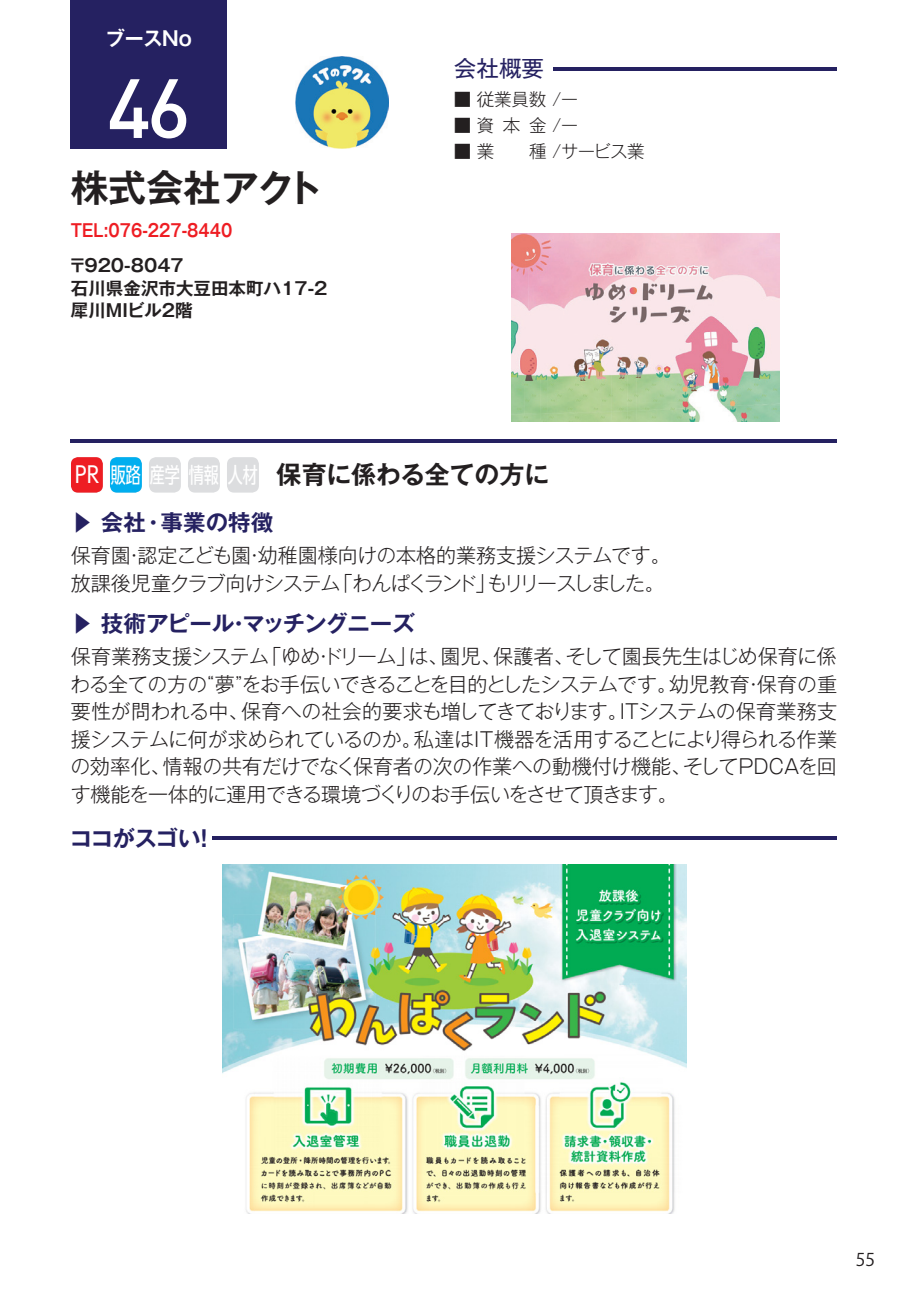
<style>
.page{position:relative;width:908px;height:1290px;background:#fff}
.page>*{position:absolute;margin:0;border:0;box-sizing:border-box;transform-origin:0 0}
.t1{font:500 82.5px "DIN Pro";color:#fff}
.t2{font:700 37.5px "Gothic MB101 Pr 6 De";color:#231f20}
.t3{font:700 25px "Gothic MB101 Pr 6 De";letter-spacing:-.005em;color:#231f20}
.t4{font:700 22.5px "Gothic MB101 Pr 6 De";letter-spacing:-.005em;color:#252161}
.t5{font:22.5px "Gothic MB101 Pr 6";color:#252161}
.t6{font:22.5px "UD Shin Go C Osez Pr 6";color:#fff}
.t7{font:21.5px "UD Shin Go C Osez Pr 6";color:#fff}
.t8{font:300 20px/27.5px "Gothic MB101 Pr 6";letter-spacing:-.045em;color:#231f20;text-align:justify}
.t9{font:300 20px "Gothic MB101 Pr 6";letter-spacing:-.07em;color:#231f20}
.t10{font:300 20px "Gothic MB101 Pr 6";letter-spacing:-.01em;color:#231f20}
.t11{font:700 20px "Gothic MB101 Pr 6 De";letter-spacing:-.01em;color:#fff;scale:.95 1}
.t12{font:700 17.5px "Gothic MB101 Pr 6 De";color:#231f20}
.t13{font:300 17.5px "Gothic MB101 Pr 6";letter-spacing:-.01em;color:#231f20}
.t14{font:700 17.5px "Gothic MB101 Pr 6 De";color:#ee1d23;scale:.85 1}
.t15{font:17.5px "Koz Go Pro";color:#231f20}
</style>
<div class="page">
<img style="left:222px;top:865px;width:463px;height:348px">
<div style="left:71px;top:0;width:156px;height:149px;background:#252161"></div>
<svg style="left:71px;top:457px;width:32px;height:36px"></svg>
<svg style="left:110px;top:457px;width:32px;height:36px"></svg>
<div style="left:149px;top:457px;width:32px;height:36px;background:#dcdddf;border-radius:7px"></div>
<div style="left:188px;top:457px;width:32px;height:36px;background:#dcdddf;border-radius:7px"></div>
<div style="left:227px;top:457px;width:32px;height:36px;background:#dcdddf;border-radius:7px"></div>
<hr style="left:71px;top:439px;width:765px;height:4px;background:#252161">
<hr style="left:553px;top:67px;width:283px;height:4px;background:#252161">
<img style="left:511px;top:234px;width:267px;height:188px">
<img style="left:295px;top:57px;width:93px;height:92px">
<hr style="left:213px;top:836px;width:623px;height:4px;background:#252161">
<p class="t11" style="left:106px;top:22px;width:92px">ブースNo</p>
<p class="t1" style="left:107px;top:52px;width:85px">46</p>
<p class="t2" style="left:71px;top:157px;width:253px">株式会社アクト</p>
<p class="t14" style="left:71px;top:216px;width:191px">TEL:076-227-8440</p>
<p class="t12" style="left:69px;top:251px;width:116px">〒920-8047</p>
<p class="t12" style="left:71px;top:274px;width:258px">石川県金沢市大豆田本町ハ17-2</p>
<p class="t12" style="left:71px;top:296px;width:123px">犀川MIビル2階</p>
<p class="t5" style="left:454px;top:49px;width:91px">会社概要</p>
<p class="t13" style="left:454px;top:85px;width:126px">■ 従業員数 /ー</p>
<p class="t13" style="left:454px;top:111px;width:126px">■ 資本金 /ー</p>
<p class="t13" style="left:454px;top:137px;width:192px">■ 業　　種 /サービス業</p>
<p class="t6" style="left:75px;top:457px;width:26px">PR</p>
<p class="t7" style="left:111px;top:458px;width:149px">販路産学情報人材</p>
<p class="t3" style="left:276px;top:454px;width:274px">保育に係わる全ての方に</p>
<p class="t4" style="left:71px;top:504px;width:204px">▶ 会社・事業の特徴</p>
<p class="t10" style="left:71px;top:539px;width:601px">保育園・認定こども園・幼稚園様向けの本格的業務支援システムです。</p>
<p class="t9" style="left:71px;top:567px;width:595px">放課後児童クラブ向けシステム「わんぱくランド」もリリースしました。</p>
<p class="t4" style="left:71px;top:605px;width:345px">▶ 技術アピール・マッチングニーズ</p>
<p class="t8" style="left:71px;top:641px;width:767px">保育業務支援システム「ゆめ・ドリーム」は、園児、保護者、そして園長先生はじめ保育に係わる全ての方の“夢”をお手伝いできることを目的としたシステムです。幼児教育・保育の重要性が問われる中、保育への社会的要求も増してきております。ITシステムの保育業務支援システムに何が求められているのか。私達はIT機器を活用することにより得られる作業の効率化、情報の共有だけでなく保育者の次の作業への動機付け機能、そしてPDCAを回す機能を一体的に運用できる環境づくりのお手伝いをさせて頂きます。</p>
<p class="t4" style="left:70px;top:820px;width:147px">ココがスゴい！</p>
<p class="t15" style="left:855px;top:1248px;width:21px">55</p>
</div>
